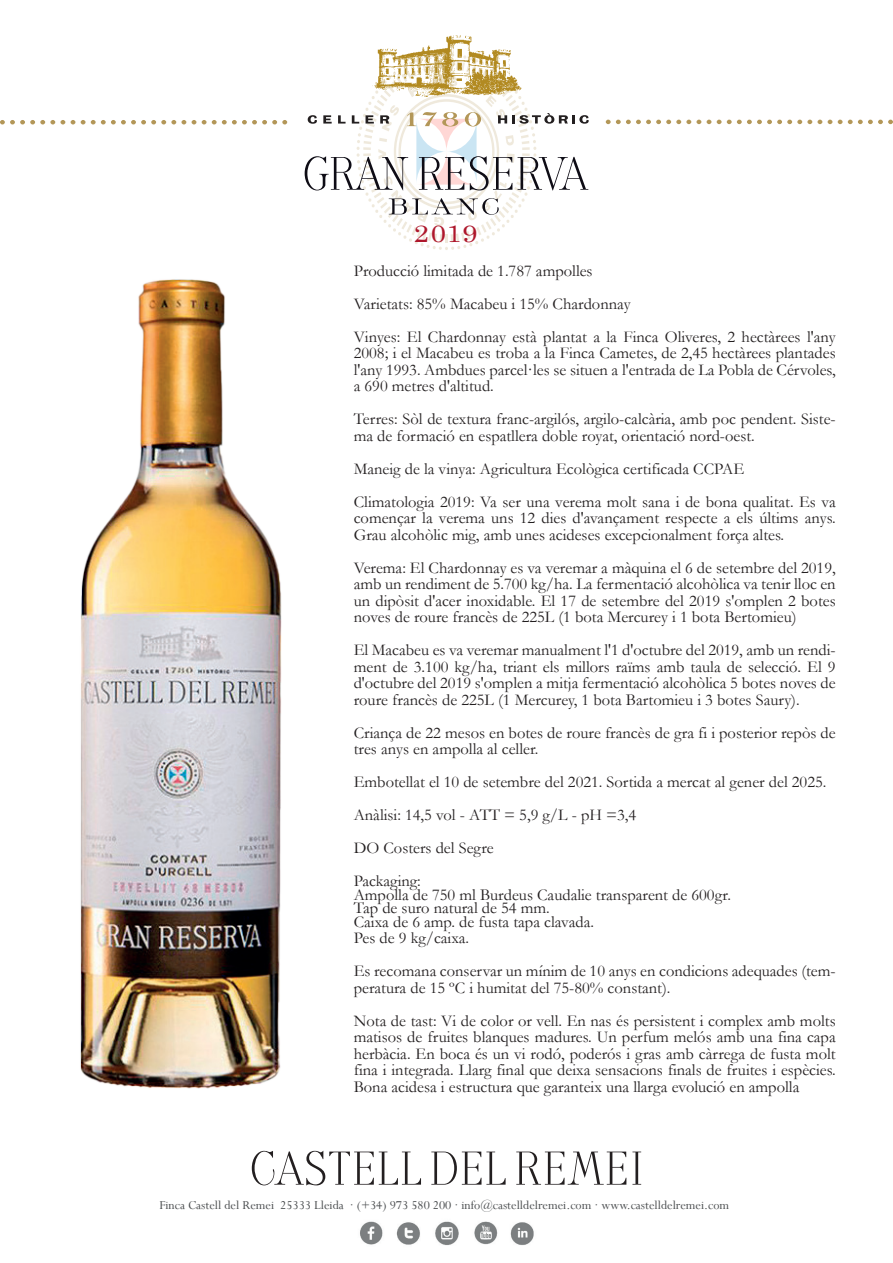
<style>
.page{position:relative;width:893px;height:1263px;background:#fff}
.page>*{position:absolute;margin:0;border:0;box-sizing:border-box;transform-origin:0 0}
.t1{font:24px "Century Schoolbook";color:#ae172b;scale:1.14 1}
.t2{font:16.5px/16.5px "Garamond";color:#231f20}
.t3{font:13.5px "Perpetua";color:#4a4d4f}
</style>
<div class="page">
<svg style="left:606px;top:120px;width:95px;height:4px"></svg>
<svg style="left:707px;top:120px;width:4px;height:4px"></svg>
<svg style="left:717px;top:120px;width:105px;height:4px"></svg>
<svg style="left:828px;top:120px;width:4px;height:4px"></svg>
<svg style="left:838px;top:120px;width:4px;height:4px"></svg>
<svg style="left:848px;top:120px;width:45px;height:4px"></svg>
<img style="left:377px;top:35px;width:134px;height:18px">
<img style="left:510px;top:1222px;width:24px;height:23px">
<img style="left:435px;top:1221px;width:63px;height:24px">
<img style="left:396px;top:1222px;width:24px;height:23px">
<img style="left:360px;top:1221px;width:23px;height:24px">
<svg style="left:0;top:120px;width:65px;height:4px"></svg>
<svg style="left:71px;top:120px;width:4px;height:4px"></svg>
<svg style="left:81px;top:120px;width:105px;height:4px"></svg>
<svg style="left:192px;top:120px;width:4px;height:4px"></svg>
<svg style="left:202px;top:120px;width:85px;height:4px"></svg>
<svg style="left:305px;top:53px;width:284px;height:197px"></svg>
<svg style="left:252px;top:1150px;width:169px;height:35px"></svg>
<svg style="left:431px;top:1151px;width:75px;height:34px"></svg>
<svg style="left:516px;top:1151px;width:110px;height:34px"></svg>
<svg style="left:632px;top:1151px;width:9px;height:34px"></svg>
<img style="left:80px;top:279px;width:202px;height:810px">
<h1 class="t1" style="left:414px;top:213px;width:57px">2019</h1>
<p class="t2" style="left:354px;top:254px;width:483px;line-height:33px">Producció limitada de 1.787 ampolles<br>Varietats: 85% Macabeu i 15% Chardonnay<br>Vinyes: El Chardonnay està plantat a la Finca Oliveres, 2 hectàrees l'any</p>
<p class="t2" style="left:354px;top:345px;width:483px;text-align:justify">2008; i el Macabeu es troba a la Finca Cametes, de 2,45 hectàrees plantades l'any 1993. Ambdues parcel·les se situen a l'entrada de La Pobla de Cérvoles, a 690 metres d'altitud.</p>
<p class="t2" style="left:354px;top:411px;width:483px">Terres: Sòl de textura franc-argilós, argilo-calcària, amb poc pendent. Siste&shy;ma de formació en espatllera doble royat, orientació nord-oest.</p>
<p class="t2" style="left:354px;top:452px;width:483px;line-height:33px">Maneig de la vinya: Agricultura Ecològica certificada CCPAE<br>Climatologia 2019: Va ser una verema molt sana i de bona qualitat. Es va</p>
<p class="t2" style="left:354px;top:510px;width:483px">començar la verema uns 12 dies d'avançament respecte a els últims anys.<br>Grau alcohòlic mig, amb unes acideses excepcionalment força altes.</p>
<p class="t2" style="left:354px;top:559px;width:483px;text-align:justify">Verema: El Chardonnay es va veremar a màquina el 6 de setembre del 2019, amb un rendiment de 5.700 kg/ha. La fermentació alcohòlica va tenir lloc en un dipòsit d'acer inoxidable. El 17 de setembre del 2019 s'omplen 2 botes noves de roure francès de 225L (1 bota Mercurey i 1 bota Bertomieu)</p>
<p class="t2" style="left:354px;top:642px;width:483px;text-align:justify">El Macabeu es va veremar manualment l'1 d'octubre del 2019, amb un rendi&shy;ment de 3.100 kg/ha, triant els millors raïms amb taula de selecció. El 9 d'octubre del 2019 s'omplen a mitja fermentació alcohòlica 5 botes noves de roure francès de 225L (1 Mercurey, 1 bota Bartomieu i 3 botes Saury).</p>
<p class="t2" style="left:354px;top:724px;width:483px">Criança de 22 mesos en botes de roure francès de gra fi i posterior repòs de tres anys en ampolla al celler.</p>
<p class="t2" style="left:354px;top:765px;width:474px;line-height:33px">Embotellat el 10 de setembre del 2021. Sortida a mercat al gener del 2025.<br>Anàlisi: 14,5 vol - ATT = 5,9 g/L - pH =3,4<br>DO Costers del Segre<br>Packaging:</p>
<p class="t2" style="left:354px;top:888px;width:379px;line-height:13.5px">Ampolla de 750 ml Burdeus Caudalie transparent de 600gr.<br>Tap de suro natural de 54 mm.<br>Caixa de 6 amp. de fusta tapa clavada.</p>
<p class="t2" style="left:354px;top:921px;width:483px;line-height:33px">Pes de 9 kg/caixa.<br>Es recomana conservar un mínim de 10 anys en condicions adequades (tem-</p>
<p class="t2" style="left:354px;top:971px;width:483px;line-height:33px">peratura de 15 ºC i humitat del 75-80% constant).<br>Nota de tast: Vi de color or vell. En nas és persistent i complex amb molts</p>
<p class="t2" style="left:354px;top:1028px;width:483px;text-align:justify">matisos de fruites blanques madures. Un perfum melós amb una fina capa herbàcia. En boca és un vi rodó, poderós i gras amb càrrega de fusta molt fina i integrada. Llarg final que deixa sensacions finals de fruites i espècies.<br>Bona acidesa i estructura que garanteix una llarga evolució en ampolla</p>
<p class="t3" style="left:159px;top:1196px;width:571px">Finca Castell del Remei 25333 Lleida · (+34) 973 580 200 · info@castelldelremei.com · www.castelldelremei.com</p>
</div>
